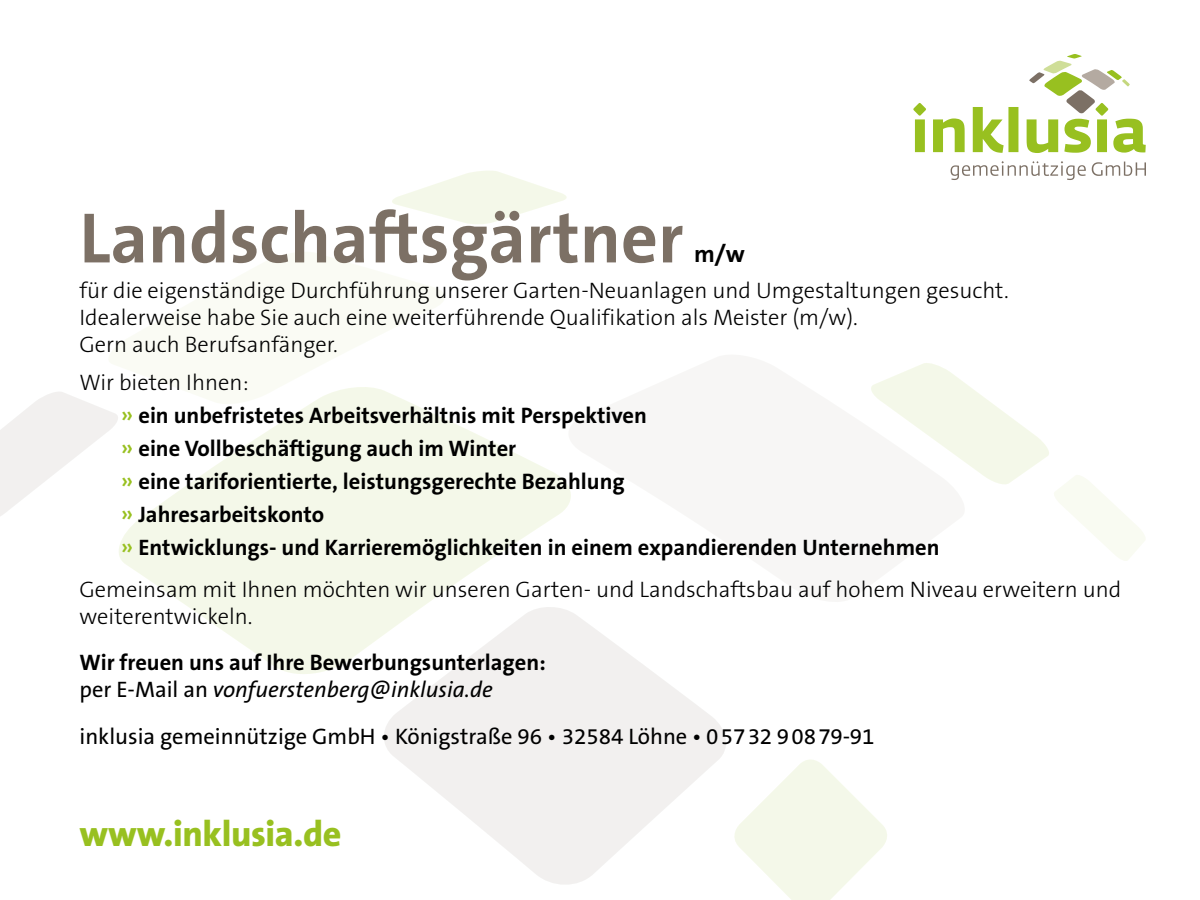
<style>
.page{position:relative;width:1200px;height:900px;background:#fff}
.page>*{position:absolute;margin:0;border:0;box-sizing:border-box;transform-origin:0 0}
.t1{font:700 72px "The Sans B7";color:#7c7065}
.t2{font:800 36px "The Sans B8";letter-spacing:-.01em;color:#98c020}
.t3{font:700 24px "The Sans B7";color:#000}
.t4{font:300 22.5px/27px "The Sans B3";color:#000}
.t5{font:700 22.5px/33px "The Sans B7";color:#000}
.t6{font:22.5px/46.5px "The Sans B5 Plain";color:#000}
.s1{font-family:"The Sans B6";font-weight:600;font-size:24px;color:#98c020}
.s2{font-style:italic}
.s3{font-family:"The Sans"}
</style>
<div class="page">
<svg style="left:392px;top:171px;width:175px;height:53px"></svg>
<svg style="left:109px;top:252px;width:335px;height:132px;fill:#fafbf4"></svg>
<svg style="left:0;top:392px;width:112px;height:124px"></svg>
<svg style="left:112px;top:384px;width:451px;height:290px;fill:#f4f8e9"></svg>
<svg style="left:380px;top:604px;width:346px;height:280px;fill:#f2f0ef"></svg>
<svg style="left:563px;top:480px;width:163px;height:128px"></svg>
<svg style="left:871px;top:363px;width:274px;height:198px"></svg>
<svg style="left:734px;top:759px;width:153px;height:141px"></svg>
<svg style="left:951px;top:161px;width:195px;height:19px"></svg>
<svg style="left:913px;top:54px;width:233px;height:99px"></svg>
<h1 class="t1" style="left:80px;top:200px;width:606px">Landschaftsgärtner</h1>
<p class="t3" style="left:694px;top:242px;width:52px">m/w</p>
<p class="t4" style="left:80px;top:278px;width:931px">für die eigenständige Durchführung unserer Garten-Neuanlagen und Umgestaltungen gesucht.<br>Idealerweise habe Sie auch eine weiterführende Qualifikation als Meister (m/w).<br>Gern auch Berufsanfänger.</p>
<p class="t4" style="left:80px;top:370px;width:171px">Wir bieten Ihnen:</p>
<p class="t5" style="left:121px;top:400px;width:820px"><span class="s1">»</span> ein unbefristetes Arbeitsverhältnis mit Perspektiven<br><span class="s1">»</span> eine Vollbeschäftigung auch im Winter<br><span class="s1">»</span> eine tariforientierte, leistungsgerechte Bezahlung<br><span class="s1">»</span> Jahresarbeitskonto<br><span class="s1">»</span> Entwicklungs- und Karrieremöglichkeiten in einem expandierenden Unternehmen</p>
<p class="t4" style="left:79px;top:577px;width:1043px">Gemeinsam mit Ihnen möchten wir unseren Garten- und Landschaftsbau auf hohem Niveau erweitern und weiterentwickeln.</p>
<p class="t5" style="left:79px;top:647px;width:468px">Wir freuen uns auf Ihre Bewerbungsunterlagen:</p>
<p class="t6" style="left:79px;top:667px;width:796px">per E-Mail an <span class="s2">vonfuerstenberg@inklusia.de<br></span>inklusia gemeinnützige GmbH <span class="s3">•</span> Königstraße 96 <span class="s3">•</span> 32584 Löhne • 05732 90879-91</p>
<h2 class="t2" style="left:80px;top:815px;width:264px">www.inklusia.de</h2>
</div>
